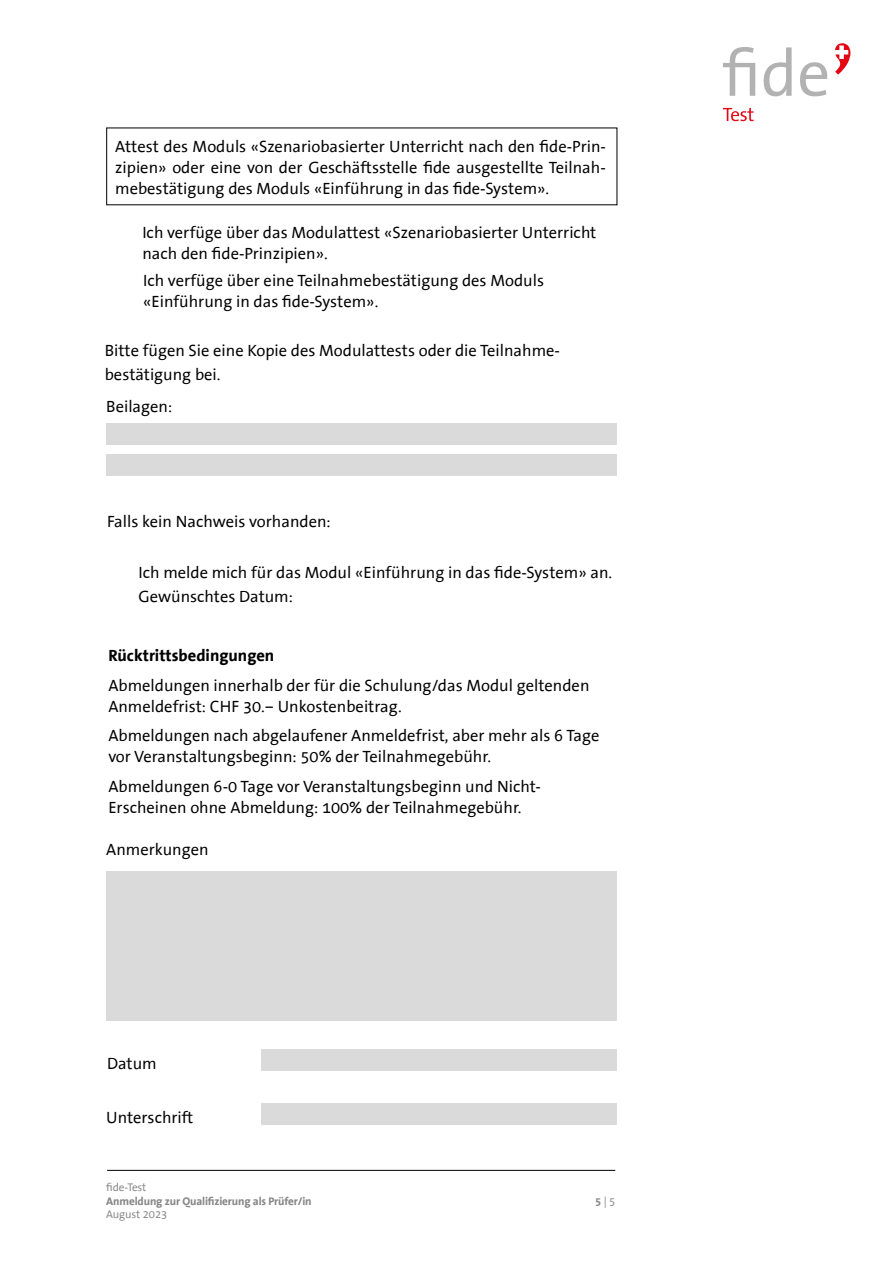
<style>
.page{position:relative;width:893px;height:1263px;background:#fff}
.page>*{position:absolute;margin:0;border:0;box-sizing:border-box;transform-origin:0 0}
.t1{font:16.5px/21px "The Sans Office";color:#000}
.t2{font:700 16.5px "The Sans Office";color:#000}
.t3{font:700 11.25px "The Sans Office";letter-spacing:-.01em;color:#878787}
.t4{font:11.25px "The Sans Office";letter-spacing:-.01em;color:#878787}
.s1{font-weight:700}
</style>
<div class="page">
<div style="left:106px;top:423px;width:511px;height:21px;background:#dadada"></div>
<div style="left:261px;top:1049px;width:356px;height:21px;background:#dadada"></div>
<div style="left:261px;top:1103px;width:356px;height:21px;background:#dadada"></div>
<div style="left:106px;top:871px;width:511px;height:150px;background:#dadada"></div>
<div style="left:106px;top:454px;width:511px;height:22px;background:#dadada"></div>
<svg style="left:723px;top:47px;width:32px;height:49px"></svg>
<svg style="left:764px;top:47px;width:28px;height:49px"></svg>
<svg style="left:800px;top:62px;width:27px;height:34px"></svg>
<svg style="left:835px;top:43px;width:15px;height:32px"></svg>
<svg style="left:723px;top:108px;width:31px;height:13px"></svg>
<hr style="left:107px;top:1170px;width:508px;height:1px;background:#000">
<p class="t1" style="left:115px;top:137px;width:492px;text-align:justify">Attest des Moduls «Szenariobasierter Unterricht nach den fide-Prin&shy;zipien» oder eine von der Geschäftsstelle fide ausgestellte Teilnah&shy;mebestätigung des Moduls «Einführung in das fide-System».</p>
<p class="t1" style="left:142px;top:223px;width:456px">Ich verfüge über das Modulattest «Szenariobasierter Unterricht nach den fide-Prinzipien».</p>
<p class="t1" style="left:143px;top:270px;width:402px">Ich verfüge über eine Teilnahmebestätigung des Moduls «Einführung in das fide-System».</p>
<p class="t1" style="left:105px;top:340px;width:457px;line-height:23.5px">Bitte fügen Sie eine Kopie des Modulattests oder die Teilnahme&shy;bestätigung bei.</p>
<p class="t1" style="left:106px;top:396px;width:67px">Beilagen:</p>
<p class="t1" style="left:107px;top:511px;width:225px">Falls kein Nachweis vorhanden:</p>
<p class="t1" style="left:138px;top:562px;width:475px">Ich melde mich für das Modul «Einführung in das fide-System» an.</p>
<p class="t1" style="left:138px;top:586px;width:156px">Gewünschtes Datum:</p>
<p class="t2" style="left:108px;top:647px;width:167px">Rücktrittsbedingungen</p>
<p class="t1" style="left:108px;top:675px;width:483px">Abmeldungen innerhalb der für die Schulung/das Modul geltenden<br>Anmeldefrist: CHF 30.– Unkostenbeitrag.</p>
<p class="t1" style="left:108px;top:726px;width:493px">Abmeldungen nach abgelaufener Anmeldefrist, aber mehr als 6 Tage vor Veranstaltungsbeginn: 50% der Teilnahmegebühr.</p>
<p class="t1" style="left:108px;top:776px;width:434px">Abmeldungen 6-0 Tage vor Veranstaltungsbeginn und Nicht-<br>Erscheinen ohne Abmeldung: 100% der Teilnahmegebühr.</p>
<p class="t1" style="left:106px;top:840px;width:104px">Anmerkungen</p>
<p class="t1" style="left:107px;top:1053px;width:51px">Datum</p>
<p class="t1" style="left:106px;top:1107px;width:89px">Unterschrift</p>
<p class="t4" style="left:106px;top:1181px;width:42px">fide-Test</p>
<p class="t3" style="left:106px;top:1195px;width:207px">Anmeldung zur Qualifizierung als Prüfer/in</p>
<p class="t4" style="left:595px;top:1195px;width:21px"><span class="s1">5</span> | 5</p>
<p class="t4" style="left:106px;top:1208px;width:62px">August 2023</p>
</div>
